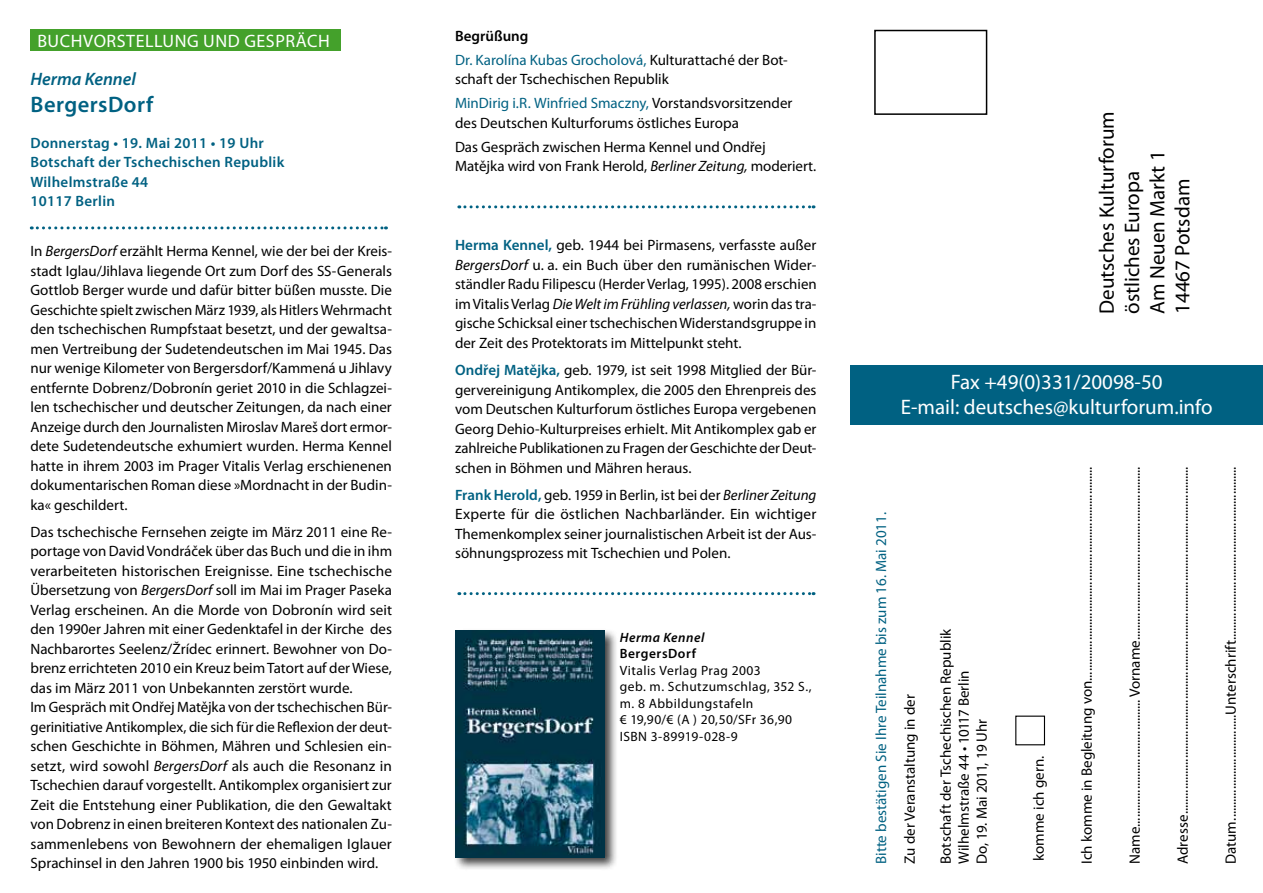
<style>
.page{position:relative;width:1263px;height:893px;background:#fff}
.page>*{position:absolute;margin:0;border:0;box-sizing:border-box;transform-origin:0 0}
.t1{font:600 22.5px "Myriad Pro";letter-spacing:.02em;color:#006182}
.t2{font:21px/25.2px "Myriad Pro";color:#000}
.t3{font:21px/25.2px "Myriad Pro";color:#fff;text-align:center}
.t4{font:18px "Myriad Pro";letter-spacing:.03em;color:#fff}
.t5{font:italic 600 18px "Myriad Pro";color:#006182}
.t6{font:15px/19.5px "Myriad Pro";color:#000}
.t7{font:15px/23.7px "Myriad Pro";color:#006182}
.t8{font:600 15px/19.5px "Myriad Pro";letter-spacing:.02em;color:#006182}
.t9{font:13.5px/16.5px "Myriad Pro";letter-spacing:.03em;color:#000}
.t10{font:italic 600 13.5px "Myriad Pro";letter-spacing:.04em;color:#000}
.t11{font:600 13.5px "Myriad Pro";letter-spacing:.04em;color:#000}
.s1{font-style:italic}
.s2{font-weight:600;color:#000}
.s3{color:#000}
.s4{color:#006182}
.s5{font-weight:600;color:#006182}
</style>
<div class="page">
<div style="left:850px;top:365px;width:413px;height:60px;background:#006182"></div>
<div style="left:874px;top:30px;width:113px;height:85px;border:2px solid #000"></div>
<div style="left:453px;top:628px;width:166px;height:243px;background:#000;opacity:.75"></div>
<img style="left:455px;top:630px;width:149px;height:227px">
<svg style="left:31px;top:226px;width:355px;height:3px"></svg>
<svg style="left:459px;top:592px;width:355px;height:3px"></svg>
<div style="left:30px;top:30px;width:311px;height:21px;background:#44a12b"></div>
<svg style="left:459px;top:205px;width:355px;height:3px"></svg>
<p class="t4" style="left:37px;top:30px;width:291px">Buchvorstellu ng und gespräch</p>
<p class="t5" style="left:30px;top:68px;width:107px">Herma Kennel</p>
<h1 class="t1" style="left:30px;top:90px;width:124px">BergersDorf</h1>
<p class="t8" style="left:30px;top:133px;width:255px">Donnerstag • 19. Mai 2011 • 19 Uhr<br>Botschaft der Tschechischen Republik<br>Wilhelmstraße 44<br>10117 Berlin</p>
<p class="t6" style="left:30px;top:241px;width:363px;text-align:justify">In <span class="s1">BergersDorf</span> erzählt Herma Kennel, wie der bei der Kreis&shy;stadt Iglau/Jihlava liegende Ort zum Dorf des SS-Generals Gottlob Berger wurde und dafür bitter büßen musste. Die Geschichte spielt zwischen März 1939, als Hitlers Wehrmacht den tschechischen Rumpfstaat besetzt, und der gewaltsa&shy;men Vertreibung der Sudetendeutschen im Mai 1945. Das nur wenige Kilometer von Bergersdorf/Kammená u Jihlavy entfernte Dobrenz/Dobronín geriet 2010 in die Schlagzei&shy;len tschechischer und deutscher Zeitungen, da nach einer Anzeige durch den Journalisten Miroslav Mareš dort ermor&shy;dete Sudetendeutsche exhumiert wurden. Herma Kennel hatte in ihrem 2003 im Prager Vitalis Verlag erschienenen dokumentarischen Roman diese »Mordnacht in der Budin&shy;ka« geschildert.</p>
<p class="t6" style="left:30px;top:522px;width:363px">Das tschechische Fernsehen zeigte im März 2011 eine Re&shy;portage von David Vondráček über das Buch und die in ihm verarbeiteten historischen Ereignisse. Eine tschechische Übersetzung von <span class="s1">BergersDorf</span> soll im Mai im Prager Paseka Verlag erscheinen. An die Morde von Dobronín wird seit den 1990er Jahren mit einer Gedenktafel in der Kirche des Nachbarortes Seelenz/Žrídec erinnert. Bewohner von Do&shy;brenz errichteten 2010 ein Kreuz beim Tatort auf der Wiese, das im März 2011 von Unbekannten zerstört wurde.<br>Im Gespräch mit Ondřej Matějka von der tschechischen Bür&shy;gerinitiative Antikomplex, die sich für die Reflexion der deut&shy;schen Geschichte in Böhmen, Mähren und Schlesien ein&shy;setzt, wird sowohl <span class="s1">BergersDorf</span> als auch die Resonanz in Tschechien darauf vorgestellt. Antikomplex organisiert zur Zeit die Entstehung einer Publikation, die den Gewaltakt von Dobrenz in einen breiteren Kontext des nationalen Zu&shy;sammenlebens von Bewohnern der ehemaligen Iglauer Sprachinsel in den Jahren 1900 bis 1950 einbinden wird.</p>
<p class="t7" style="left:455px;top:24px;width:334px"><span class="s2">Begrüßung<br></span>Dr. Karolína Kubas Grocholová, <span class="s3">Kulturattaché der Bot-</span></p>
<p class="t6" style="left:455px;top:67px;width:339px;line-height:24px">schaft der Tschechischen Republik<br><span class="s4">MinDirig i.R. Winfried Smaczny,</span> Vorstandsvorsitzender</p>
<p class="t6" style="left:455px;top:110px;width:312px;line-height:24px">des Deutschen Kulturforums östliches Europa<br>Das Gespräch zwischen Herma Kennel und Ondřej</p>
<p class="t6" style="left:455px;top:156px;width:363px">Matějka wird von Frank Herold, <span class="s1">Berliner Zeitung,</span> moderiert.</p>
<p class="t6" style="left:455px;top:235px;width:363px;text-align:justify"><span class="s5">Herma Kennel,</span> geb. 1944 bei Pirmasens, verfasste außer <span class="s1">BergersDorf</span> u. a. ein Buch über den rumänischen Wider&shy;ständler Radu Filipescu (Herder Verlag, 1995). 2008 erschien im Vitalis Verlag <span class="s1">Die Welt im Frühling verlassen,</span> worin das tra&shy;gische Schicksal einer tschechischen Widerstandsgruppe in der Zeit des Protektorats im Mittelpunkt steht.</p>
<p class="t6" style="left:455px;top:360px;width:363px;text-align:justify"><span class="s5">Ondřej Matějka,</span> geb. 1979, ist seit 1998 Mitglied der Bür&shy;gervereinigung Antikomplex, die 2005 den Ehrenpreis des vom Deutschen Kulturforum östliches Europa vergebenen Georg Dehio-Kulturpreises erhielt. Mit Antikomplex gab er zahlreiche Publikationen zu Fragen der Geschichte der Deut&shy;schen in Böhmen und Mähren heraus.</p>
<p class="t6" style="left:455px;top:484px;width:363px;text-align:justify"><span class="s5">Frank Herold,</span> geb. 1959 in Berlin, ist bei der <span class="s1">Berliner Zeitung </span>Experte für die östlichen Nachbarländer. Ein wichtiger Themenkomplex seiner journalistischen Arbeit ist der Aus&shy;söhnungsprozess mit Tschechien und Polen.</p>
<p class="t10" style="left:620px;top:628px;width:86px">Herma Kennel</p>
<p class="t11" style="left:620px;top:645px;width:78px">BergersDorf</p>
<p class="t9" style="left:620px;top:662px;width:193px">Vitalis Verlag Prag 2003<br>geb. m. Schutzumschlag, 352 S., m. 8 Abbildungstafeln<br>€ 19,90/€ (A ) 20,50/SFr 36,90<br>ISBN 3-89919-028-9</p>
<h2 class="t2" style="left:1094px;top:314px;width:204px;rotate:-90deg">Deutsches Kulturforum östliches Europa<br>Am Neuen Markt 1<br>14467 Potsdam</h2>
<h2 class="t3" style="left:901px;top:369px;width:313px">Fax +49(0)331/20098-50<br>E-mail: deutsches@kulturforum.info</h2>
<p class="t7" style="left:869px;top:864px;width:353px;rotate:-90deg">Bitte bestätigen Sie Ihre Teilnahme bis zum 16. Mai 2011.</p>
<p class="t6" style="left:900px;top:864px;width:171px;rotate:-90deg">Zu der Veranstaltung in der</p>
<p class="t6" style="left:936px;top:864px;width:237px;line-height:18px;rotate:-90deg">Botschaft der Tschechischen Republik<br>Wilhelmstraße 44 • 10117 Berlin<br>Do, 19. Mai 2011, 19 Uhr</p>
<p class="t6" style="left:1029px;top:861px;width:107px;rotate:-90deg">komme ich gern.</p>
<p class="t6" style="left:1077px;top:864px;width:399px;rotate:-90deg">Ich komme in Begleitung von.....................................................................</p>
<p class="t6" style="left:1125px;top:864px;width:399px;rotate:-90deg">Name......................................... Vorname........................................................</p>
<p class="t6" style="left:1173px;top:864px;width:399px;rotate:-90deg">Adresse................................................................................................................</p>
<p class="t6" style="left:1221px;top:864px;width:399px;rotate:-90deg">Datum..................................Unterschrift........................................................</p>
</div>
